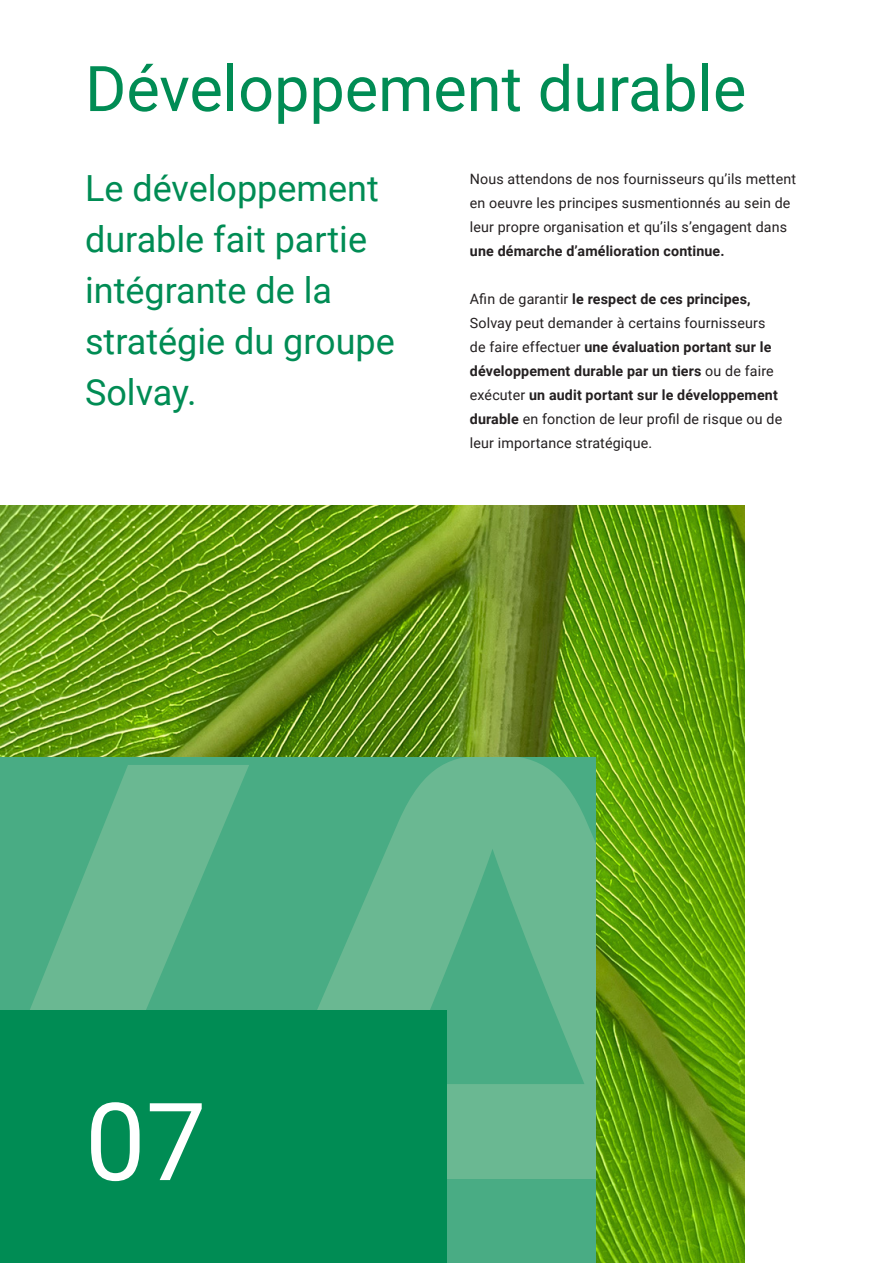
<style>
.page{position:relative;width:893px;height:1263px;background:#fff}
.page>*{position:absolute;margin:0;border:0;box-sizing:border-box;transform-origin:0 0}
.t1{font:108px "Roboto";color:#fff}
.t2{font:63px "Roboto";color:#008c54}
.t3{font:36px/51px "Roboto";color:#008c54}
.t4{font:14.25px/24px "Roboto";letter-spacing:.01em;color:#231f20}
.s1{font-weight:700}
</style>
<div class="page">
<img style="left:0;top:505px;width:744px;height:758px">
<svg style="left:0;top:765px;width:205px;height:245px;fill:#6ab892"></svg>
<svg style="left:205px;top:758px;width:390px;height:505px;fill:#49ac84"></svg>
<div style="left:0;top:1010px;width:446px;height:253px;background:#008c54"></div>
<p class="t2" style="left:85px;top:45px;width:663px">Développement durable</p>
<p class="t3" style="left:85px;top:161px;width:311px">Le développement durable fait partie intégrante de la stratégie du groupe<br>Solvay.</p>
<p class="t4" style="left:470px;top:166px;width:328px">Nous attendons de nos fournisseurs qu’ils mettent en oeuvre les principes susmentionnés au sein de leur propre organisation et qu’ils s’engagent dans <span class="s1">une démarche d’amélioration continue.</span></p>
<p class="t4" style="left:470px;top:286px;width:314px">Afin de garantir <span class="s1">le respect de ces principes, </span>Solvay peut demander à certains fournisseurs de faire effectuer <span class="s1">une évaluation portant sur le développement durable par un tiers</span> ou de faire exécuter <span class="s1">un audit portant sur le développement durable</span> en fonction de leur profil de risque ou de leur importance stratégique.</p>
<p class="t1" style="left:85px;top:1066px;width:123px">07</p>
</div>
